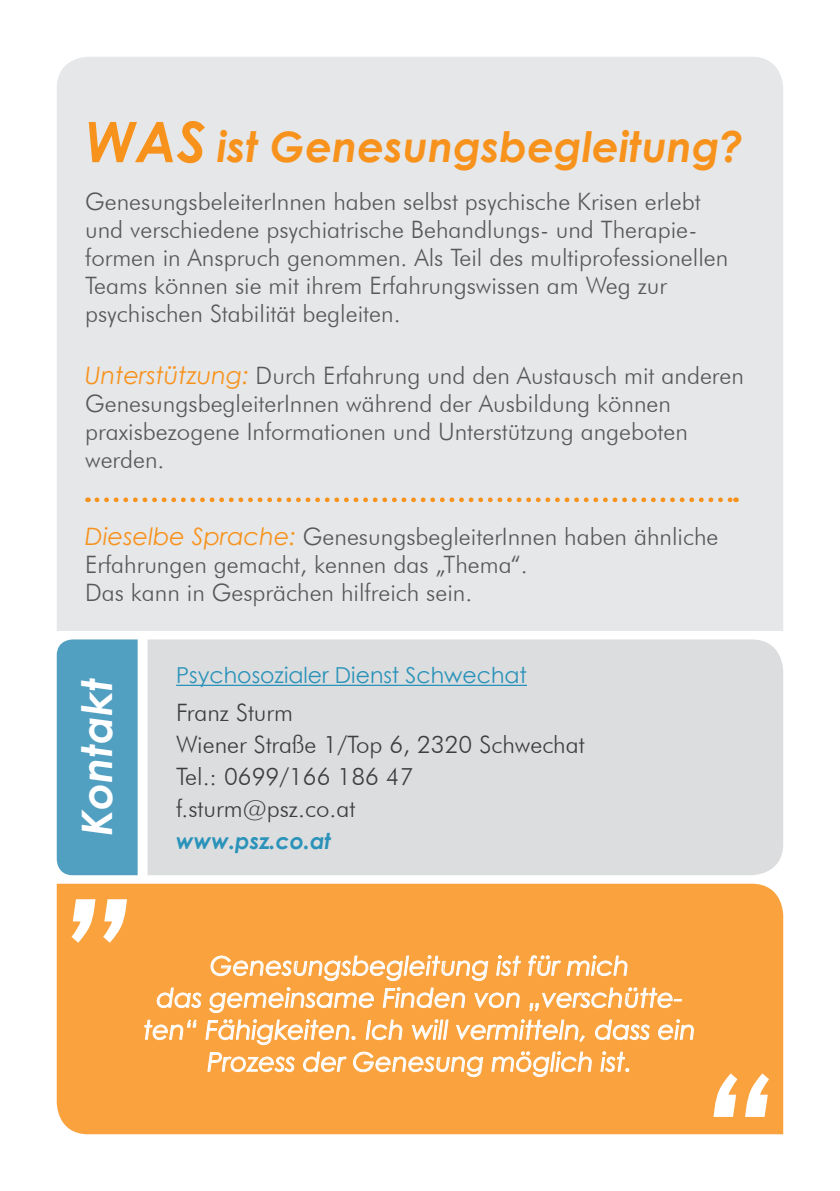
<style>
.page{position:relative;width:840px;height:1191px;background:#fff}
.page>*{position:absolute;margin:0;border:0;box-sizing:border-box;transform-origin:0 0}
.t1{font:italic 700 42px "Century Gothic";color:#f7931d}
.t2{font:italic 700 42px "Century Gothic";letter-spacing:.01em;color:#fff}
.t3{font:italic 26px/32px "Century Gothic";color:#fff;text-align:center}
.t4{font:300 24px/28px "Futura BT";color:#57585a}
.t5{font:300 24px/32px "Futura BT";color:#3e3e3f}
.t6{font:22px "Century Gothic";color:#2b93ba}
.t7{font:italic 700 22px "Century Gothic";color:#2b93ba}
.s1{font-size:56px}
.s2{font-family:"Century Gothic";font-weight:400;font-style:italic;color:#f7931d}
</style>
<div class="page">
<div style="left:147px;top:639px;width:635px;height:236px;background:#dcdddf"></div>
<div style="left:57px;top:57px;width:725px;height:574px;background:#e6e7e9"></div>
<svg style="left:97px;top:497px;width:639px;height:5px;background:#ebc89f"></svg>
<div style="left:57px;top:883px;width:725px;height:251px;background:#f9a23e"></div>
<svg style="left:71px;top:899px;width:56px;height:43px"></svg>
<svg style="left:713px;top:1073px;width:55px;height:44px"></svg>
<div style="left:57px;top:639px;width:80px;height:236px;background:#519fc1"></div>
<hr style="left:176px;top:684px;width:350px;height:2px;background:#2b93ba">
<svg style="left:211px;top:955px;width:276px;height:25px;background:#fab669"></svg>
<svg style="left:496px;top:955px;width:24px;height:20px"></svg>
<svg style="left:528px;top:955px;width:32px;height:20px"></svg>
<svg style="left:567px;top:955px;width:59px;height:20px"></svg>
<svg style="left:157px;top:988px;width:44px;height:19px"></svg>
<svg style="left:209px;top:987px;width:164px;height:25px;background:#fab668"></svg>
<svg style="left:383px;top:987px;width:81px;height:20px;background:#faba70"></svg>
<svg style="left:474px;top:993px;width:45px;height:14px"></svg>
<svg style="left:529px;top:987px;width:152px;height:24px;background:#fab565"></svg>
<svg style="left:144px;top:1019px;width:52px;height:20px"></svg>
<svg style="left:206px;top:1019px;width:149px;height:25px;background:#fab76b"></svg>
<svg style="left:366px;top:1020px;width:36px;height:19px"></svg>
<svg style="left:412px;top:1019px;width:36px;height:20px"></svg>
<svg style="left:456px;top:1019px;width:128px;height:22px;background:#fab86c"></svg>
<svg style="left:595px;top:1020px;width:54px;height:19px"></svg>
<svg style="left:658px;top:1019px;width:35px;height:20px"></svg>
<svg style="left:208px;top:1052px;width:86px;height:19px;background:#fabb72"></svg>
<svg style="left:303px;top:1052px;width:43px;height:19px"></svg>
<svg style="left:353px;top:1052px;width:129px;height:24px;background:#fab669"></svg>
<svg style="left:491px;top:1051px;width:100px;height:25px;background:#fab669"></svg>
<svg style="left:600px;top:1051px;width:28px;height:20px"></svg>
<h1 class="t1" style="left:85px;top:120px;width:659px"><span class="s1">WAS</span> ist Genesungsbegleitung?</h1>
<p class="t4" style="left:85px;top:187px;width:644px">GenesungsbeleiterInnen haben selbst psychische Krisen erlebt und verschiedene psychiatrische Behandlungs- und Therapie&shy;formen in Anspruch genommen. Als Teil des multiprofessionellen Teams können sie mit ihrem Erfahrungswissen am Weg zur psychischen Stabilität begleiten.</p>
<p class="t4" style="left:85px;top:361px;width:660px"><span class="s2">Unterstützung:</span> Durch Erfahrung und den Austausch mit anderen GenesungsbegleiterInnen während der Ausbildung können praxisbezogene Informationen und Unterstützung angeboten werden.</p>
<p class="t4" style="left:85px;top:522px;width:634px"><span class="s2">Dieselbe Sprache:</span> GenesungsbegleiterInnen haben ähnliche<br>Erfahrungen gemacht, kennen das „Thema“.<br>Das kann in Gesprächen hilfreich sein.</p>
<h1 class="t2" style="left:70px;top:836px;width:160px;rotate:-90deg">Kontakt</h1>
<p class="t6" style="left:176px;top:660px;width:352px">Psychosozialer Dienst Schwechat</p>
<p class="t5" style="left:176px;top:696px;width:410px">Franz Sturm<br>Wiener Straße 1/Top 6, 2320 Schwechat<br>Tel.: 0699/166 186 47 f.sturm@psz.co.at</p>
<p class="t7" style="left:176px;top:827px;width:156px">www.psz.co.at</p>
<p class="t3" style="left:143px;top:949px;width:553px">Genesungsbegleitung ist für mich<br>das gemeinsame Finden von „verschütte&shy;ten“ Fähigkeiten. Ich will vermitteln, dass ein Prozess der Genesung möglich ist.</p>
</div>
